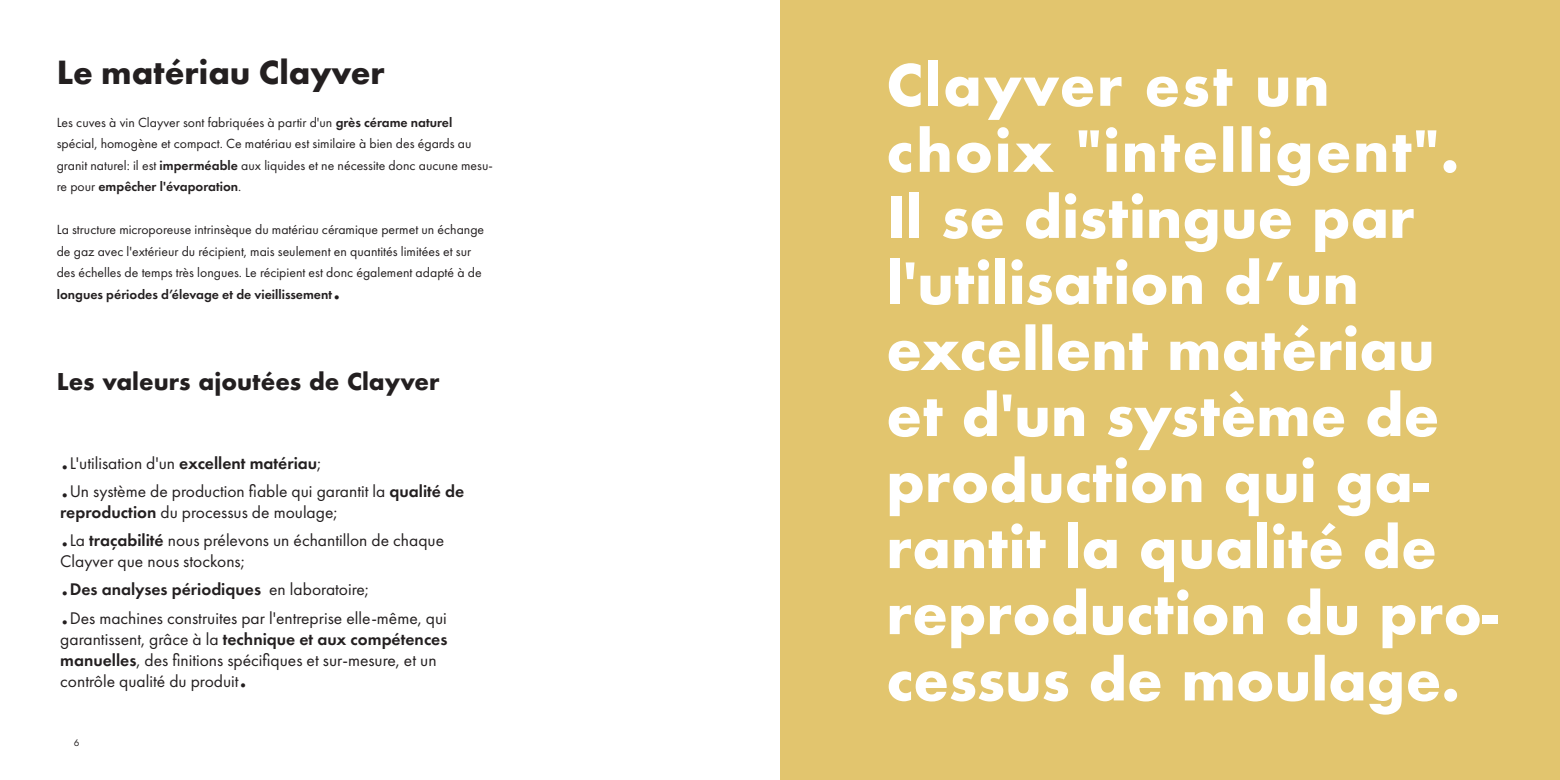
<style>
.page{position:relative;width:1560px;height:780px;background:#fff}
.page>*{position:absolute;margin:0;border:0;box-sizing:border-box;transform-origin:0 0}
.t1{font:700 55px/66px "Futura";color:#fff}
.t2{font:700 55px "Futura";letter-spacing:.03em;color:#fff}
.t3{font:41.25px "Futura PT";color:#231f20}
.t4{font:700 35px "Futura PT";color:#231f20}
.t5{font:700 22.5px "Futura";color:#231f20}
.t6{font:17.5px/21px "Futura PT";color:#231f20}
.t7{font:600 17.5px "Futura PT";color:#231f20}
.t8{font:13.75px/21.5px "Futura PT";color:#231f20}
.t9{font:600 13.75px "Futura PT";color:#231f20}
.t10{font:10px "Futura PT";color:#231f20}
.s1{font-weight:600}
.s2{font-weight:400}
</style>
<div class="page">
<div style="left:780px;top:0;width:779px;height:780px;background:#e2c56e"></div>
<svg style="left:888px;top:126px;width:568px;height:60px"></svg>
<svg style="left:888px;top:324px;width:542px;height:47px"></svg>
<svg style="left:888px;top:390px;width:548px;height:60px"></svg>
<svg style="left:888px;top:654px;width:568px;height:60px"></svg>
<h3 class="t4" style="left:57px;top:49px;width:329px">Le matériau Clayver</h3>
<p class="t8" style="left:57px;top:111px;width:437px">Les cuves à vin Clayver sont fabriquées à partir d'un <span class="s1">grès cérame naturel </span>spécial, homogène et compact. Ce matériau est similaire à bien des égards au granit naturel: il est <span class="s1">imperméable</span> aux liquides et ne nécessite donc aucune mesu&shy;re pour <span class="s1">empêcher l'évaporation</span>.</p>
<p class="t8" style="left:57px;top:219px;width:429px">La structure microporeuse intrinsèque du matériau céramique permet un échange de gaz avec l'extérieur du récipient, mais seulement en quantités limitées et sur des échelles de temps très longues. Le récipient est donc également adapté à de</p>
<p class="t9" style="left:57px;top:285px;width:277px">longues périodes d’élevage et de vieillissement</p>
<h2 class="t3" style="left:332px;top:260px;width:11px">.</h2>
<h3 class="t5" style="left:57px;top:365px;width:384px">Les valeurs ajoutées de Clayver</h3>
<h2 class="t3" style="left:60px;top:431px;width:11px">.</h2>
<p class="t6" style="left:70px;top:452px;width:253px">L'utilisation d'un <span class="s1">excellent matériau</span>;</p>
<h2 class="t3" style="left:60px;top:459px;width:11px">.</h2>
<p class="t6" style="left:60px;top:480px;width:405px;text-indent:9px">Un système de production fiable qui garantit la <span class="s1">qualité de reproduction</span> du processus de moulage;</p>
<h2 class="t3" style="left:60px;top:508px;width:11px">.</h2>
<p class="t6" style="left:60px;top:530px;width:385px;text-indent:9px">La <span class="s1">traçabilité</span> nous prélevons un échantillon de chaque<br>Clayver que nous stockons;</p>
<h2 class="t3" style="left:60px;top:557px;width:11px">.</h2>
<p class="t7" style="left:70px;top:578px;width:301px">Des analyses périodiques <span class="s2">en laboratoire;</span></p>
<h2 class="t3" style="left:60px;top:585px;width:11px">.</h2>
<p class="t6" style="left:60px;top:607px;width:389px;text-indent:9px">Des machines construites par l'entreprise elle-même, qui garantissent, grâce à la <span class="s1">technique et aux compétences manuelles</span>, des finitions spécifiques et sur-mesure, et un contrôle qualité du produit</p>
<h2 class="t3" style="left:239px;top:648px;width:11px">.</h2>
<p class="t10" style="left:74px;top:736px;width:7px">6</p>
<h1 class="t2" style="left:886px;top:45px;width:445px">Clayver est un</h1>
<h1 class="t1" style="left:886px;top:184px;width:529px">Il se distingue par l'utilisation d’un</h1>
<h1 class="t1" style="left:886px;top:448px;width:613px">production qui ga&shy;rantit la qualité de reproduction du pro-</h1>
</div>
